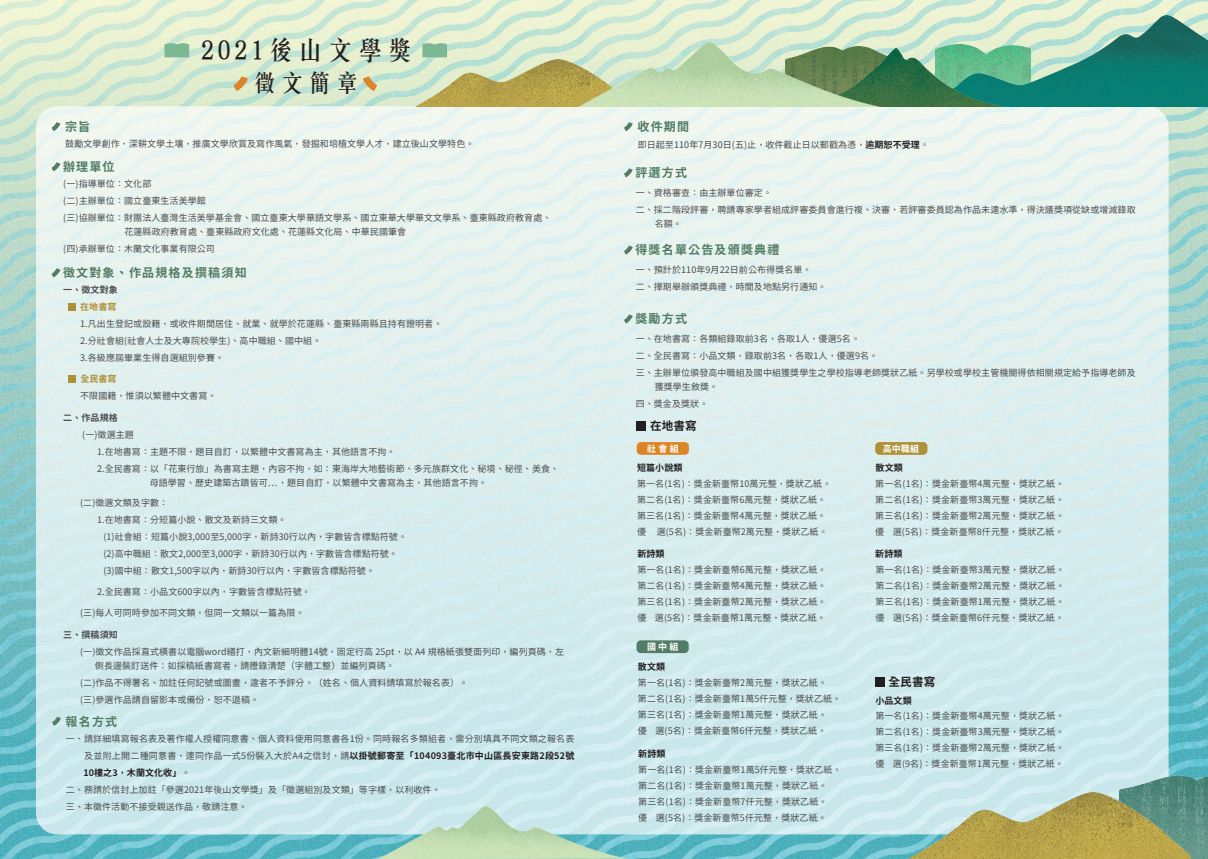
<style>
.page{position:relative;width:1208px;height:859px;background:#fff}
.page>*{position:absolute;margin:0;border:0;box-sizing:border-box;transform-origin:0 0}
.t1{font:500 26px "C Song 3 HK";letter-spacing:.15em;color:#231f20}
.t2{font:500 23.9px "C Song 3 HK";color:#231f20}
.t3{font:700 12px "Taipei Sans TC Beta";letter-spacing:.1em;color:#527c64}
.t4{font:700 11.6px "Taipei Sans TC Beta";letter-spacing:.01em;color:#231f20}
.t5{font:9px/16px "Taipei Sans TC Beta";letter-spacing:.01em;color:#4b4c4d}
.t6{font:700 9px "Taipei Sans TC Beta";letter-spacing:.01em;color:#231f20}
.t7{font:700 9px "Taipei Sans TC Beta";letter-spacing:.01em;color:#4b4c4d}
.t8{font:700 9px "Taipei Sans TC Beta";color:#fff}
.t9{font:700 9px "Taipei Sans TC Beta";letter-spacing:.01em;color:#ae9037}
.s1{font-weight:700;color:#231f20}
.s2{font-weight:400;color:#4b4c4d}
</style>
<div class="page">
<img style="left:0;top:0;width:587px;height:859px">
<img style="left:587px;top:0;width:621px;height:859px">
<div style="left:36px;top:106px;width:1132px;height:728px;background:linear-gradient(to bottom,#edf5ef,#c9e7ed);border-radius:21px"></div>
<svg style="left:234px;top:76px;width:14px;height:15px"></svg>
<svg style="left:363px;top:76px;width:14px;height:15px"></svg>
<svg style="left:52px;top:122px;width:8px;height:9px"></svg>
<svg style="left:52px;top:162px;width:8px;height:9px"></svg>
<svg style="left:624px;top:122px;width:9px;height:9px"></svg>
<svg style="left:624px;top:168px;width:9px;height:9px"></svg>
<svg style="left:624px;top:246px;width:9px;height:9px"></svg>
<svg style="left:624px;top:314px;width:9px;height:9px"></svg>
<svg style="left:52px;top:268px;width:8px;height:9px"></svg>
<div style="left:69px;top:303px;width:7px;height:7px;background:#ae9037"></div>
<div style="left:69px;top:375px;width:7px;height:7px;background:#ae9037"></div>
<svg style="left:52px;top:717px;width:9px;height:9px"></svg>
<div style="left:637px;top:422px;width:9px;height:9px;background:#231f20"></div>
<div style="left:875px;top:678px;width:9px;height:9px;background:#231f20"></div>
<div style="left:637px;top:442px;width:52px;height:13px;background:#dc8527;border-radius:4px"></div>
<div style="left:875px;top:442px;width:52px;height:13px;background:#ae9037;border-radius:4px"></div>
<div style="left:636px;top:640px;width:52px;height:13px;background:#527c64;border-radius:4px"></div>
<img style="left:1120px;top:775px;width:88px;height:84px">
<img style="left:378px;top:806px;width:248px;height:53px">
<img style="left:905px;top:793px;width:285px;height:66px">
<img style="left:407px;top:59px;width:170px;height:47px">
<img style="left:790px;top:15px;width:417px;height:91px">
<img style="left:882px;top:48px;width:185px;height:58px">
<img style="left:577px;top:42px;width:305px;height:64px">
<svg style="left:164px;top:42px;width:25px;height:15px"></svg>
<svg style="left:422px;top:42px;width:25px;height:15px"></svg>
<h3 class="t3" style="left:65px;top:120px;width:27px">宗旨</h3>
<h1 class="t1" style="left:201px;top:30px;width:214px">2021後山文學獎</h1>
<h2 class="t2" style="left:253px;top:64px;width:108px">徵文簡章</h2>
<p class="t5" style="left:65px;top:136px;width:410px">鼓勵文學創作，深耕文學土壤，推廣文學欣賞及寫作風氣，發掘和培植文學人才，建立後山文學特色。</p>
<h3 class="t3" style="left:63px;top:160px;width:53px">辦理單位</h3>
<p class="t5" style="left:63px;top:175px;width:489px;line-height:17px">(一)指導單位：文化部<br>(二)主辦單位：國立臺東生活美學館<br>(三)協辦單位：財團法人臺灣生活美學基金會、國立臺東大學華語文學系、國立東華大學華文文學系、臺東縣政府教育處、</p>
<p class="t5" style="left:63px;top:223px;width:344px;line-height:17px;text-indent:61px">花蓮縣政府教育處、臺東縣政府文化處、花蓮縣文化局、中華民國筆會(四)承辦單位：木蘭文化事業有限公司</p>
<h3 class="t3" style="left:63px;top:266px;width:185px">徵文對象、作品規格及撰稿須知</h3>
<p class="t7" style="left:63px;top:284px;width:56px">一、徵文對象</p>
<p class="t9" style="left:80px;top:301px;width:38px">在地書寫</p>
<p class="t5" style="left:80px;top:315px;width:364px;line-height:17px">1.凡出生登記或設籍，或收件期間居住、就業、就學於花蓮縣、臺東縣兩縣且持有證明者。<br>2.分社會組(社會人士及大專院校學生)、高中職組、國中組。<br>3.各級應屆畢業生得自選組別參賽。</p>
<p class="t9" style="left:80px;top:373px;width:38px">全民書寫</p>
<p class="t5" style="left:80px;top:388px;width:138px">不限國籍，惟須以繁體中文書寫。</p>
<p class="t7" style="left:63px;top:412px;width:56px">二、作品規格</p>
<p class="t5" style="left:97px;top:426px;width:464px;line-height:17px;text-indent:-15px">(一)徵選主題<br>1.在地書寫：主題不限，題目自訂，以繁體中文書寫為主，其他語言不拘。<br>2.全民書寫：以「花東行旅」為書寫主題，內容不拘，如：東海岸大地藝術節、多元族群文化、秘境、秘徑、美食、</p>
<p class="t5" style="left:150px;top:475px;width:339px">母語學習、歷史建築古蹟皆可…，題目自訂，以繁體中文書寫為主，其他語言不拘。</p>
<p class="t5" style="left:80px;top:495px;width:89px">(二)徵選文類及字數：</p>
<p class="t5" style="left:97px;top:512px;width:191px">1.在地書寫：分短篇小說、散文及新詩三文類。</p>
<p class="t5" style="left:103px;top:529px;width:305px">(1)社會組：短篇小說3,000至5,000字，新詩30行以內，字數皆含標點符號。</p>
<p class="t5" style="left:103px;top:546px;width:296px">(2)高中職組：散文2,000至3,000字，新詩30行以內，字數皆含標點符號。</p>
<p class="t5" style="left:103px;top:563px;width:273px">(3)國中組：散文1,500字以內，新詩30行以內，字數皆含標點符號。</p>
<p class="t5" style="left:97px;top:584px;width:215px">2.全民書寫：小品文600字以內，字數皆含標點符號。</p>
<p class="t5" style="left:80px;top:605px;width:226px">(三)每人可同時參加不同文類，但同一文類以一篇為限。</p>
<p class="t7" style="left:63px;top:629px;width:56px">三、撰稿須知</p>
<p class="t5" style="left:95px;top:645px;width:470px;line-height:14px;text-indent:-15px">(一)徵文作品採直式橫書以電腦word繕打，內文新細明體14號，固定行高 25pt，以 A4 規格紙張雙面列印，編列頁碼，左側長邊裝訂送件；如採稿紙書寫者，請謄錄清楚（字體工整）並編列頁碼。</p>
<p class="t5" style="left:80px;top:674px;width:389px;line-height:17px">(二)作品不得署名、加註任何記號或圖畫，違者不予評分。（姓名、個人資料請填寫於報名表）。(三)參選作品請自留影本或備份，恕不退稿。</p>
<h3 class="t3" style="left:66px;top:715px;width:53px">報名方式</h3>
<p class="t5" style="left:66px;top:730px;width:510px">一、請詳細填寫報名表及著作權人授權同意書、個人資料使用同意書各1份。同時報名多類組者，需分別填具不同文類之報名表</p>
<p class="t5" style="left:66px;top:747px;width:510px">　　及並附上開二種同意書，連同作品一式5份裝入大於A4之信封，請<span class="s1">以掛號郵寄至「104093臺北市中山區長安東路2段52號</span></p>
<p class="t6" style="left:83px;top:767px;width:108px">10樓之3，木蘭文化收」<span class="s2">。</span></p>
<p class="t5" style="left:66px;top:781px;width:376px">二、務請於信封上加註「參選2021年後山文學獎」及「徵選組別及文類」等字樣，以利收件。</p>
<p class="t5" style="left:66px;top:798px;width:183px">三、本徵件活動不接受親送作品，敬請注意。</p>
<h3 class="t3" style="left:637px;top:120px;width:53px">收件期間</h3>
<p class="t5" style="left:637px;top:137px;width:293px">即日起至110年7月30日(五)止，收件截止日以郵戳為憑，<span class="s1">逾期恕不受理</span>。</p>
<h3 class="t3" style="left:635px;top:166px;width:53px">評選方式</h3>
<p class="t5" style="left:635px;top:184px;width:501px;line-height:17px">一、資格審查：由主辦單位審定。<br>二、採二階段評審，聘請專家學者組成評審委員會進行複、決審，若評審委員認為作品未達水準，得決議獎項從缺或增減錄取</p>
<p class="t5" style="left:654px;top:216px;width:29px">名額。</p>
<h3 class="t3" style="left:635px;top:243px;width:145px">得獎名單公告及頒獎典禮</h3>
<p class="t5" style="left:635px;top:261px;width:192px;line-height:17px">一、預計於110年9月22日前公布得獎名單。<br>二、擇期舉辦頒獎典禮，時間及地點另行通知。</p>
<h3 class="t3" style="left:635px;top:312px;width:53px">獎勵方式</h3>
<p class="t5" style="left:635px;top:330px;width:501px;line-height:17px">一、在地書寫：各類組錄取前3名，各取1人，優選5名。<br>二、全民書寫：小品文類，錄取前3名，各取1人，優選9名。<br>三、主辦單位頒發高中職組及國中組獲獎學生之學校指導老師獎狀乙紙。另學校或學校主管機關得依相關規定給予指導老師及</p>
<p class="t5" style="left:635px;top:378px;width:84px;line-height:17px;text-indent:19px">獲獎學生敘獎。四、獎金及獎狀。</p>
<p class="t4" style="left:650px;top:419px;width:48px">在地書寫</p>
<p class="t8" style="left:647px;top:444px;width:33px">社 會 組</p>
<p class="t8" style="left:882px;top:444px;width:38px">高中職組</p>
<p class="t6" style="left:637px;top:462px;width:47px">短篇小說類</p>
<p class="t5" style="left:637px;top:475px;width:196px">第一名(1名)：獎金新臺幣10萬元整，獎狀乙紙。第二名(1名)：獎金新臺幣6萬元整，獎狀乙紙。第三名(1名)：獎金新臺幣4萬元整，獎狀乙紙。優 選(5名)：獎金新臺幣2萬元整，獎狀乙紙。</p>
<p class="t6" style="left:637px;top:548px;width:29px">新詩類</p>
<p class="t5" style="left:637px;top:562px;width:191px;text-align:justify">第一名(1名)：獎金新臺幣6萬元整，獎狀乙紙。第二名(1名)：獎金新臺幣4萬元整，獎狀乙紙。第三名(1名)：獎金新臺幣2萬元整，獎狀乙紙。優 選(5名)：獎金新臺幣1萬元整，獎狀乙紙。</p>
<p class="t8" style="left:647px;top:642px;width:33px">國 中 組</p>
<p class="t6" style="left:638px;top:662px;width:29px">散文類</p>
<p class="t5" style="left:638px;top:675px;width:205px">第一名(1名)：獎金新臺幣2萬元整，獎狀乙紙。<br>第二名(1名)：獎金新臺幣1萬5仟元整，獎狀乙紙。第三名(1名)：獎金新臺幣1萬元整，獎狀乙紙。<br>優 選(5名)：獎金新臺幣6仟元整，獎狀乙紙。</p>
<p class="t6" style="left:638px;top:749px;width:29px">新詩類</p>
<p class="t5" style="left:638px;top:762px;width:205px">第一名(1名)：獎金新臺幣1萬5仟元整，獎狀乙紙。第二名(1名)：獎金新臺幣1萬元整，獎狀乙紙。<br>第三名(1名)：獎金新臺幣7仟元整，獎狀乙紙。<br>優 選(5名)：獎金新臺幣5仟元整，獎狀乙紙。</p>
<p class="t6" style="left:875px;top:462px;width:29px">散文類</p>
<p class="t5" style="left:875px;top:475px;width:191px;text-align:justify">第一名(1名)：獎金新臺幣4萬元整，獎狀乙紙。第二名(1名)：獎金新臺幣3萬元整，獎狀乙紙。第三名(1名)：獎金新臺幣2萬元整，獎狀乙紙。優 選(5名)：獎金新臺幣8仟元整，獎狀乙紙。</p>
<p class="t6" style="left:875px;top:548px;width:29px">新詩類</p>
<p class="t5" style="left:875px;top:562px;width:191px;text-align:justify">第一名(1名)：獎金新臺幣3萬元整，獎狀乙紙。第二名(1名)：獎金新臺幣2萬元整，獎狀乙紙。第三名(1名)：獎金新臺幣1萬元整，獎狀乙紙。優 選(5名)：獎金新臺幣6仟元整，獎狀乙紙。</p>
<p class="t4" style="left:888px;top:675px;width:48px">全民書寫</p>
<p class="t6" style="left:875px;top:695px;width:38px">小品文類</p>
<p class="t5" style="left:875px;top:708px;width:191px;text-align:justify">第一名(1名)：獎金新臺幣4萬元整，獎狀乙紙。第二名(1名)：獎金新臺幣3萬元整，獎狀乙紙。第三名(1名)：獎金新臺幣2萬元整，獎狀乙紙。優 選(9名)：獎金新臺幣1萬元整，獎狀乙紙。</p>
</div>
